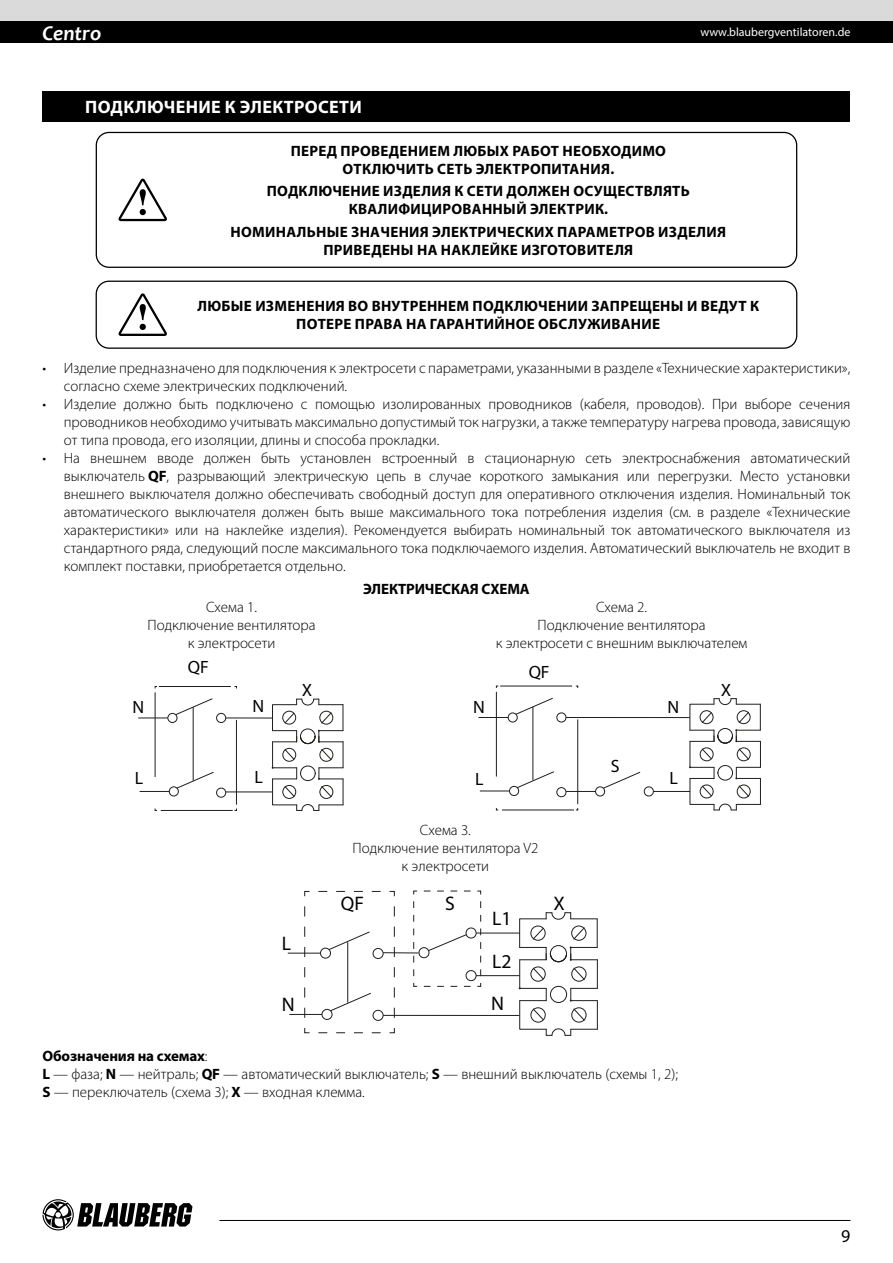
<style>
.page{position:relative;width:893px;height:1263px;background:#fff}
.page>*{position:absolute;margin:0;border:0;box-sizing:border-box;transform-origin:0 0}
.t1{font:italic 700 21px "Candara";color:#fff}
.t2{font:19.65px/42.6px "Myriad Pro";color:#000}
.t3{font:700 18px "Myriad Pro";letter-spacing:.02em;color:#fff}
.t4{font:18px "Myriad Pro";color:#000}
.t5{font:17.85px "Myriad Pro";color:#000}
.t6{font:300 15px/18px "Myriad Pro";color:#000;text-align:center}
.t7{font:700 15px/18px "Myriad Pro";letter-spacing:.02em;color:#000;text-align:center}
.t8{font:700 15px "Myriad Pro";letter-spacing:-.01em;color:#000}
.t9{font:12px "Myriad Pro";color:#fff}
.s1{font-weight:700}
</style>
<div class="page">
<div style="left:0;top:0;width:893px;height:21px;background:#dadada"></div>
<div style="left:0;top:21px;width:893px;height:22px;background:#000"></div>
<svg style="left:43px;top:1199px;width:149px;height:31px"></svg>
<hr style="left:219px;top:1220px;width:631px;height:1px;background:#000">
<div style="left:43px;top:91px;width:807px;height:31px;background:#000"></div>
<div style="left:96px;top:132px;width:701px;height:136px;border:1px solid #000;border-radius:13px"></div>
<svg style="left:118px;top:179px;width:49px;height:42px"></svg>
<div style="left:96px;top:281px;width:701px;height:68px;border:1px solid #000;border-radius:13px"></div>
<svg style="left:118px;top:293px;width:49px;height:43px"></svg>
<hr style="left:226px;top:791px;width:47px;height:1px;background:#201f1c">
<hr style="left:226px;top:717px;width:46px;height:1px;background:#201f1c">
<hr style="left:138px;top:717px;width:30px;height:1px;background:#201f1c">
<svg style="left:140px;top:686px;width:97px;height:125px"></svg>
<hr style="left:193px;top:707px;width:1px;height:74px;background:#201f1c">
<hr style="left:566px;top:791px;width:30px;height:1px;background:#201f1c">
<hr style="left:653px;top:791px;width:37px;height:1px;background:#201f1c">
<hr style="left:566px;top:717px;width:124px;height:1px;background:#201f1c">
<hr style="left:478px;top:717px;width:30px;height:1px;background:#201f1c">
<div style="left:644px;top:786px;width:10px;height:10px;border:1px solid #201f1c;border-radius:50%"></div>
<div style="left:595px;top:786px;width:10px;height:10px;border:1px solid #201f1c;border-radius:50%"></div>
<svg style="left:602px;top:771px;width:39px;height:18px"></svg>
<svg style="left:480px;top:685px;width:99px;height:126px"></svg>
<hr style="left:532px;top:707px;width:1px;height:73px;background:#201f1c">
<hr style="left:476px;top:932px;width:44px;height:1px;background:#201f1c">
<hr style="left:383px;top:952px;width:35px;height:1px;background:#201f1c">
<div style="left:321px;top:1009px;width:11px;height:11px;border:1px solid #201f1c;border-radius:50%"></div>
<div style="left:373px;top:948px;width:11px;height:11px;border:1px solid #201f1c;border-radius:50%"></div>
<hr style="left:289px;top:1014px;width:33px;height:1px;background:#201f1c">
<svg style="left:329px;top:992px;width:42px;height:20px"></svg>
<div style="left:373px;top:1010px;width:11px;height:11px;border:1px solid #201f1c;border-radius:50%"></div>
<hr style="left:383px;top:1015px;width:136px;height:1px;background:#201f1c">
<div style="left:320px;top:948px;width:11px;height:10px;border:1px solid #201f1c;border-radius:50%"></div>
<hr style="left:288px;top:953px;width:32px;height:1px;background:#201f1c">
<svg style="left:328px;top:931px;width:42px;height:20px"></svg>
<div style="left:466px;top:927px;width:11px;height:11px;border:1px solid #201f1c;border-radius:50%"></div>
<div style="left:418px;top:947px;width:11px;height:11px;border:1px solid #201f1c;border-radius:50%"></div>
<svg style="left:427px;top:933px;width:40px;height:19px"></svg>
<hr style="left:347px;top:942px;width:1px;height:60px;background:#201f1c">
<hr style="left:476px;top:975px;width:44px;height:1px;background:#201f1c">
<div style="left:466px;top:970px;width:11px;height:11px;border:1px solid #201f1c;border-radius:50%"></div>
<svg style="left:318px;top:1028px;width:77px;height:6px"></svg>
<svg style="left:389px;top:890px;width:6px;height:128px"></svg>
<svg style="left:304px;top:890px;width:77px;height:7px"></svg>
<svg style="left:304px;top:906px;width:6px;height:128px"></svg>
<svg style="left:424px;top:983px;width:57px;height:4px"></svg>
<svg style="left:477px;top:890px;width:4px;height:86px"></svg>
<svg style="left:413px;top:890px;width:58px;height:5px"></svg>
<svg style="left:413px;top:901px;width:5px;height:86px"></svg>
<svg style="left:272px;top:698px;width:72px;height:113px"></svg>
<svg style="left:689px;top:698px;width:72px;height:113px"></svg>
<svg style="left:519px;top:912px;width:79px;height:124px"></svg>
<h1 class="t1" style="left:43px;top:20px;width:60px">Centro</h1>
<p class="t9" style="left:700px;top:25px;width:152px">www.blaubergventilatoren.de</p>
<p class="t3" style="left:85px;top:95px;width:278px">ПОДКЛЮЧЕНИЕ К ЭЛЕКТРОСЕТИ</p>
<p class="t7" style="left:291px;top:142px;width:377px">ПЕРЕД ПРОВЕДЕНИЕМ ЛЮБЫХ РАБОТ НЕОБХОДИМО<br>ОТКЛЮЧИТЬ СЕТЬ ЭЛЕКТРОПИТАНИЯ.</p>
<p class="t7" style="left:267px;top:182px;width:424px">ПОДКЛЮЧЕНИЕ ИЗДЕЛИЯ К СЕТИ ДОЛЖЕН ОСУЩЕСТВЛЯТЬ<br>КВАЛИФИЦИРОВАННЫЙ ЭЛЕКТРИК.</p>
<p class="t7" style="left:231px;top:222px;width:497px">НОМИНАЛЬНЫЕ ЗНАЧЕНИЯ ЭЛЕКТРИЧЕСКИХ ПАРАМЕТРОВ ИЗДЕЛИЯ<br>ПРИВЕДЕНЫ НА НАКЛЕЙКЕ ИЗГОТОВИТЕЛЯ</p>
<p class="t7" style="left:197px;top:297px;width:563px">ЛЮБЫЕ ИЗМЕНЕНИЯ ВО ВНУТРЕННЕМ ПОДКЛЮЧЕНИИ ЗАПРЕЩЕНЫ И ВЕДУТ К<br>ПОТЕРЕ ПРАВА НА ГАРАНТИЙНОЕ ОБСЛУЖИВАНИЕ</p>
<p class="t6" style="left:64px;top:359px;width:788px;text-align:left;text-indent:-21px">• Изделие предназначено для подключения к электросети с параметрами, указанными в разделе «Технические характеристики», согласно схеме электрических подключений.</p>
<p class="t6" style="left:64px;top:395px;width:788px;text-align:justify;text-indent:-21px">• Изделие должно быть подключено с помощью изолированных проводников (кабеля, проводов). При выборе сечения проводников необходимо учитывать максимально допустимый ток нагрузки, а также температуру нагрева провода, зависящую от типа провода, его изоляции, длины и способа прокладки.</p>
<p class="t6" style="left:64px;top:449px;width:788px;text-align:justify;text-indent:-21px">• На внешнем вводе должен быть установлен встроенный в стационарную сеть электроснабжения автоматический выключатель <span class="s1">QF</span>, разрывающий электрическую цепь в случае короткого замыкания или перегрузки. Место установки внешнего выключателя должно обеспечивать свободный доступ для оперативного отключения изделия. Номинальный ток автоматического выключателя должен быть выше максимального тока потребления изделия (см. в разделе «Технические характеристики» или на наклейке изделия). Рекомендуется выбирать номинальный ток автоматического выключателя из стандартного ряда, следующий после максимального тока подключаемого изделия. Автоматический выключатель не входит в комплект поставки, приобретается отдельно.</p>
<p class="t8" style="left:363px;top:579px;width:168px">ЭЛЕКТРИЧЕСКАЯ СХЕМА</p>
<p class="t6" style="left:147px;top:598px;width:170px">Схема 1.<br>Подключение вентилятора к электросети</p>
<p class="t6" style="left:496px;top:598px;width:253px">Схема 2.<br>Подключение вентилятора<br>к электросети с внешним выключателем</p>
<p class="t5" style="left:133px;top:695px;width:13px">N</p>
<p class="t5" style="left:135px;top:767px;width:10px">L</p>
<p class="t5" style="left:188px;top:656px;width:22px">QF</p>
<p class="t5" style="left:252px;top:695px;width:13px">N</p>
<p class="t5" style="left:255px;top:766px;width:10px">L</p>
<h2 class="t2" style="left:282px;top:921px;width:11px">L</h2>
<h2 class="t2" style="left:282px;top:983px;width:14px">N</h2>
<p class="t5" style="left:473px;top:696px;width:13px">N</p>
<p class="t5" style="left:475px;top:768px;width:10px">L</p>
<p class="t5" style="left:529px;top:661px;width:22px">QF</p>
<p class="t6" style="left:352px;top:821px;width:187px">Схема 3.<br>Подключение вентилятора V2 к электросети</p>
<h2 class="t2" style="left:341px;top:882px;width:25px">QF</h2>
<h2 class="t2" style="left:445px;top:881px;width:11px">S</h2>
<h2 class="t2" style="left:492px;top:897px;width:21px">L1<br>L2</h2>
<h2 class="t2" style="left:491px;top:982px;width:14px">N</h2>
<p class="t5" style="left:611px;top:754px;width:10px">S</p>
<p class="t5" style="left:667px;top:695px;width:13px">N</p>
<p class="t5" style="left:669px;top:767px;width:10px">L</p>
<p class="t6" style="left:43px;top:1047px;width:637px;text-align:left"><span class="s1">Обозначения на схемах</span>:<br><span class="s1">L</span> — фаза; <span class="s1">N</span> — нейтраль; <span class="s1">QF</span> — автоматический выключатель; <span class="s1">S</span> — внешний выключатель (схемы 1, 2);<br><span class="s1">S</span> — переключатель (схема 3); <span class="s1">Х</span> — входная клемма.</p>
<p class="t4" style="left:841px;top:1224px;width:11px">9</p>
</div>
